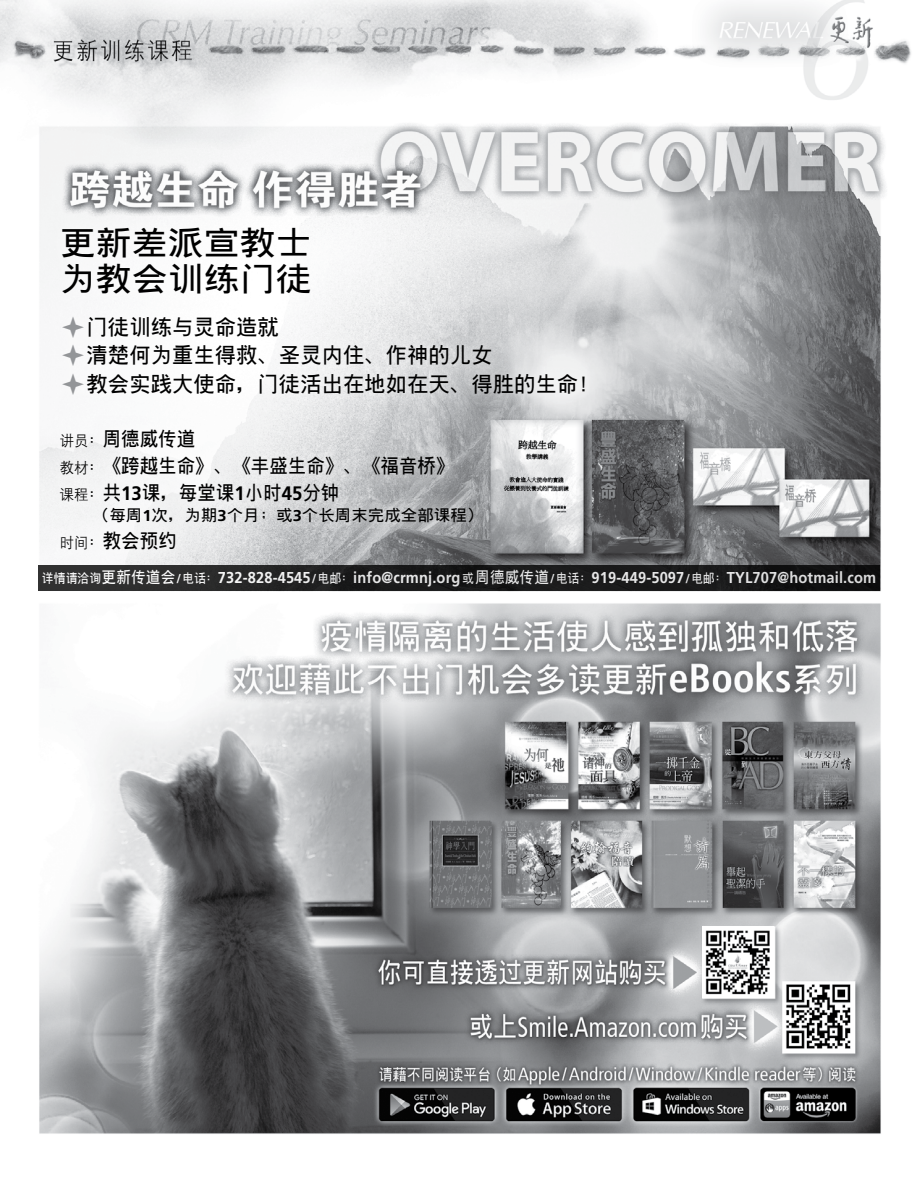
<style>
.page{position:relative;width:918px;height:1188px;background:#fff}
.page>*{position:absolute;margin:0;border:0;box-sizing:border-box;transform-origin:0 0}
.t1{font:700 32.4px/36px "AR Hei B5 S";color:#000;scale:1.11 1}
.t2{font:700 21.3px/28.5px "AR Hei B5 S";color:#000}
.t3{font:700 19.5px/27px "AR Hei B5 S";color:#000;scale:.95 1}
.t4{font:700 15.75px "Frutiger LT Std";letter-spacing:.01em;color:#fff;scale:.93 1}
.t5{font:700 15.6px "AR Hei B5 S";color:#000;scale:1.05 1}
.s1{font-family:"FZJZDXB B51 0";font-weight:400;font-size:15px}
.s2{font-size:15px}
.s3{font-family:"Frutiger LT Std"}
.s4{font-family:"AR Hei B5 S";font-size:12.75px}
.s5{font-family:"AR Hei B5 S"}
.s6{font-size:12.75px}
</style>
<div class="page">
<img style="left:0;top:0;width:911px;height:121px">
<img style="left:39px;top:603px;width:842px;height:531px">
<img style="left:783px;top:982px;width:71px;height:70px">
<img style="left:702px;top:927px;width:71px;height:70px">
<img style="left:38px;top:121px;width:848px;height:470px">
<svg style="left:43px;top:209px;width:561px;height:357px"></svg>
<div style="left:38px;top:566px;width:842px;height:25px;background:linear-gradient(to right,#2e2f2f,#0d0e0e)"></div>
<svg style="left:62px;top:316px;width:22px;height:22px"></svg>
<svg style="left:62px;top:344px;width:22px;height:22px"></svg>
<svg style="left:62px;top:373px;width:22px;height:22px"></svg>
<h1 class="t1" style="left:60px;top:225px;width:229px">更新差派宣教士為教會訓練門徒</h1>
<h2 class="t2" style="left:87px;top:312px;width:515px">門徒訓練與靈命造就<br>清楚何為重生得救、聖靈內住、作神的兒女<br>教會實踐大使命，門徒活出在地如在天、得勝的生命！</h2>
<p class="t3" style="left:60px;top:425px;width:417px"><span class="s1">講員</span><span class="s2">：</span>周德威傳道<br><span class="s1">教材</span><span class="s2">：</span>《跨越生命》、《豐盛生命》、《福音橋》<span class="s1">課程</span><span class="s2">：</span>共<span class="s3">13</span>課，每堂課<span class="s3">1</span>小時<span class="s3">45</span>分鐘</p>
<p class="t5" style="left:93px;top:507px;width:373px">（每週<span class="s3">1</span>次，為期<span class="s3">3</span>個月；或<span class="s3">3</span>個長週末完成全部課程）</p>
<p class="t3" style="left:60px;top:527px;width:125px"><span class="s1">時間</span><span class="s2">：</span>教會預約</p>
<p class="t4" style="left:42px;top:569px;width:899px"><span class="s4">詳情請洽詢</span><span class="s5">更新傳道會</span><span class="s6">/</span><span class="s4">電話：</span>732-828-4545<span class="s6">/</span><span class="s4">電郵：</span>info@crmnj.org<span class="s4">或</span><span class="s5">周德威傳道</span><span class="s6">/</span><span class="s4">電話：</span>919-449-5097<span class="s6">/</span><span class="s4">電郵：</span>TYL707@hotmail.com</p>
</div>
